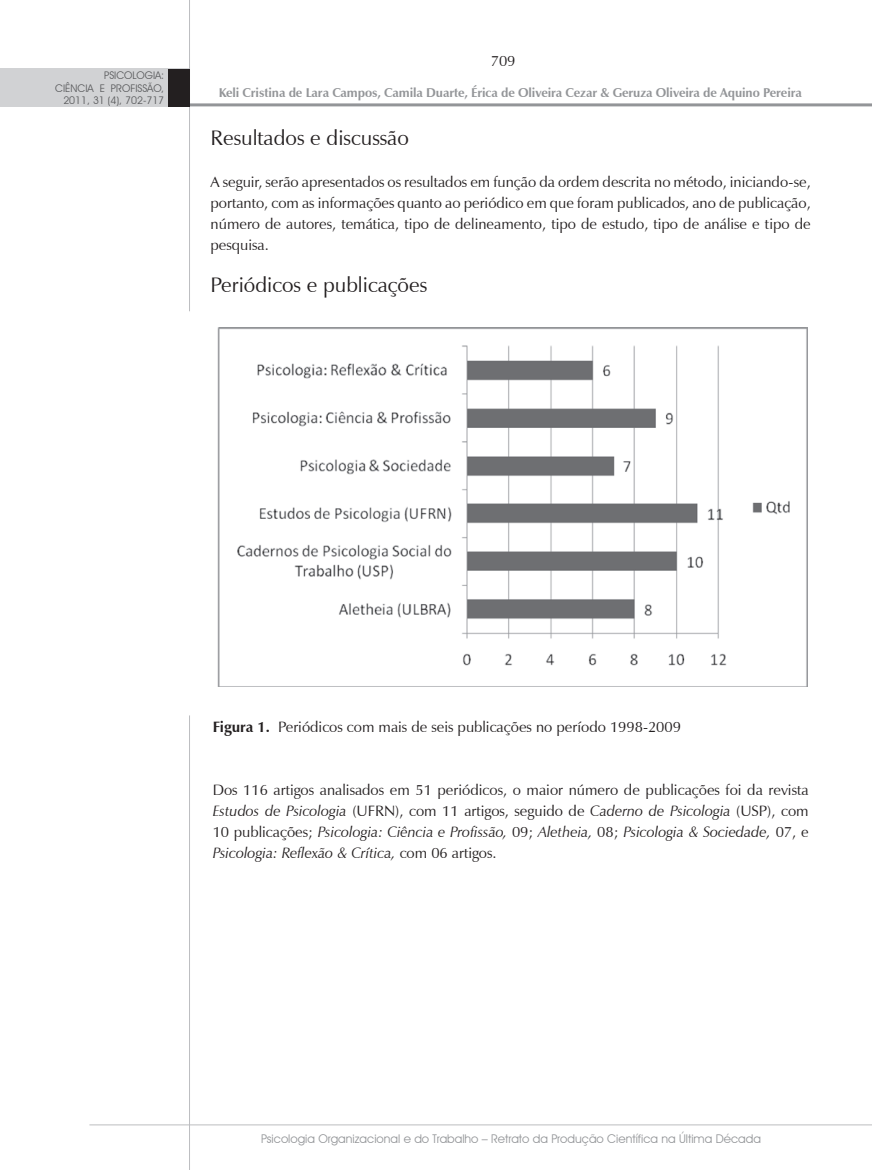
<style>
.page{position:relative;width:872px;height:1170px;background:#fff}
.page>*{position:absolute;margin:0;border:0;box-sizing:border-box;transform-origin:0 0}
.t1{font:21px "Zapf Humanist 601 BT";color:#231f20}
.t2{font:15px/21px "Zapf Humanist 601 BT";color:#231f20;text-align:justify}
.t3{font:700 12.75px "Zapf Humanist 601 BT";letter-spacing:-.01em;color:#939598}
.t4{font:12px "Avant Garde IT Cby BT";color:#939598}
.t5{font:10.5px/12.6px "Avant Garde IT Cby BT";color:#57585a;text-align:right}
.s1{font-weight:700}
.s2{font-style:italic}
</style>
<div class="page">
<hr style="left:189px;top:0;width:1px;height:1169px;background:#bcbdc0">
<hr style="left:56px;top:103px;width:816px;height:3px;background:#939598">
<div style="left:0;top:68px;width:189px;height:39px;background:#d1d2d4"></div>
<div style="left:168px;top:69px;width:21px;height:37px;background:#231f20"></div>
<hr style="left:89px;top:1124px;width:783px;height:1px;background:#bcbdc0">
<div style="left:119px;top:311px;width:714px;height:404px;background:#fff"></div>
<img style="left:217px;top:327px;width:590px;height:359px">
<p class="t5" style="left:55px;top:69px;width:110px">PSICOLOGIA:<br>CIÊNCIA E PROFISSÃO,<br>2011, 31 (4), 702-717</p>
<p class="t2" style="left:491px;top:51px;width:26px">709</p>
<p class="t3" style="left:219px;top:85px;width:584px">Keli Cristina de Lara Campos, Camila Duarte, Érica de Oliveira Cezar &amp; Geruza Oliveira de Aquino Pereira</p>
<h1 class="t1" style="left:210px;top:125px;width:200px">Resultados e discussão</h1>
<p class="t2" style="left:210px;top:171px;width:602px">A seguir, serão apresentados os resultados em função da ordem descrita no método, iniciando-se, portanto, com as informações quanto ao periódico em que foram publicados, ano de publicação, número de autores, temática, tipo de delineamento, tipo de estudo, tipo de análise e tipo de pesquisa.</p>
<h1 class="t1" style="left:210px;top:272px;width:218px">Periódicos e publicações</h1>
<p class="t2" style="left:213px;top:716px;width:470px"><span class="s1">Figura 1.</span> Periódicos com mais de seis publicações no período 1998-2009</p>
<p class="t2" style="left:213px;top:779px;width:597px">Dos 116 artigos analisados em 51 periódicos, o maior número de publicações foi da revista <span class="s2">Estudos de Psicologia</span> (UFRN), com 11 artigos, seguido de <span class="s2">Caderno de Psicologia</span> (USP), com 10 publicações; <span class="s2">Psicologia: Ciência e Profissão,</span> 09; <span class="s2">Aletheia,</span> 08; <span class="s2">Psicologia &amp; Sociedade,</span> 07, e <span class="s2">Psicologia: Reflexão &amp; Crítica,</span> com 06 artigos.</p>
<p class="t4" style="left:261px;top:1130px;width:501px">Psicologia Organizacional e do Trabalho – Retrato da Produção Científica na Última Década</p>
</div>
